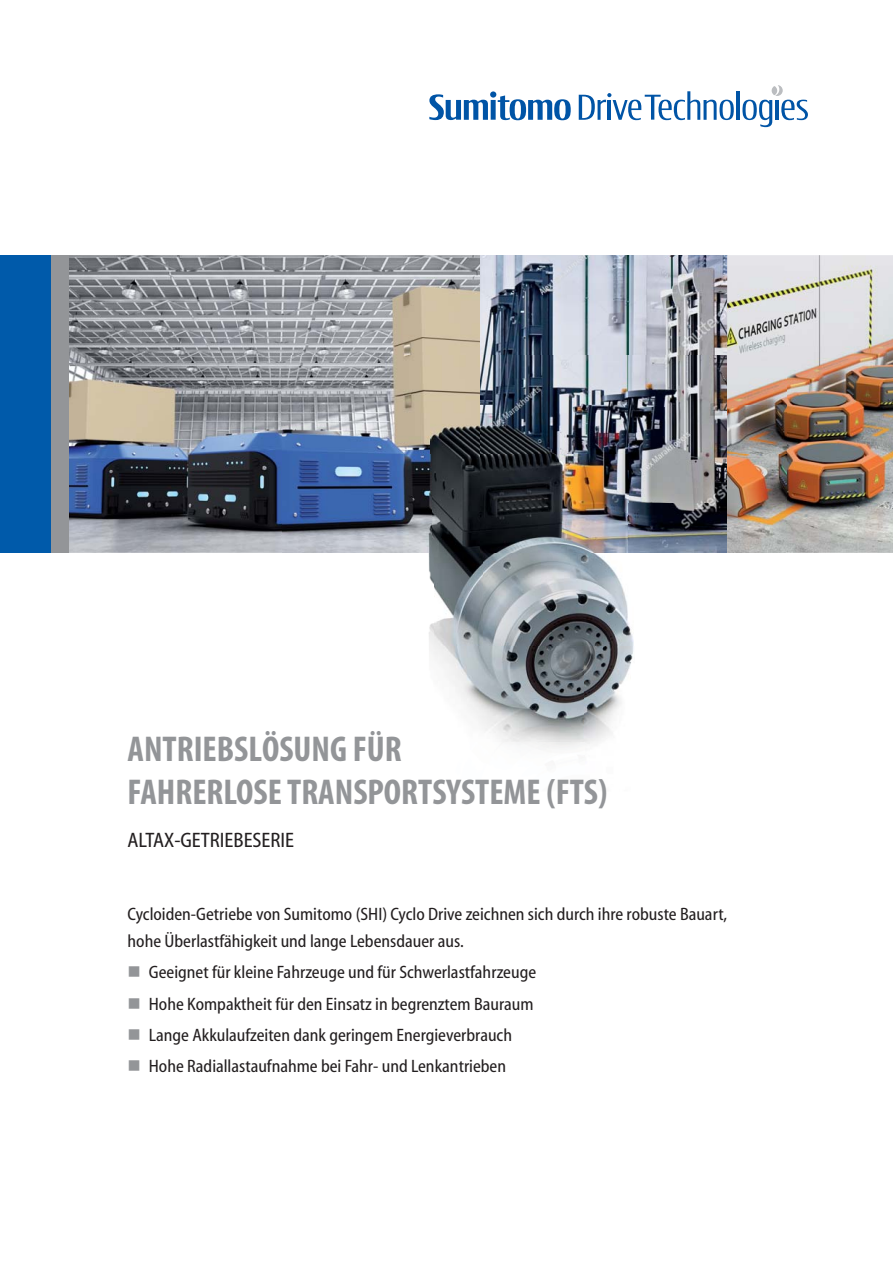
<style>
.page{position:relative;width:893px;height:1263px;background:#fff}
.page>*{position:absolute;margin:0;border:0;box-sizing:border-box;transform-origin:0 0}
.t1{font:700 condensed 36px/43.2px "Myriad";color:#939598}
.t2{font:condensed 21px "Myriad Web Pro";color:#231f20}
.t3{font:condensed 18px/31.2px "Myriad Web Pro";color:#231f20}
</style>
<div class="page">
<img style="left:68px;top:255px;width:412px;height:298px">
<img style="left:480px;top:255px;width:247px;height:101px">
<img style="left:727px;top:255px;width:166px;height:298px">
<img style="left:433px;top:553px;width:50px;height:93px">
<img style="left:428px;top:553px;width:5px;height:101px">
<img style="left:483px;top:553px;width:151px;height:93px">
<img style="left:433px;top:646px;width:151px;height:97px">
<img style="left:584px;top:646px;width:50px;height:99px">
<img style="left:282px;top:356px;width:504px;height:197px">
<div style="left:0;top:255px;width:51px;height:298px;background:#005aaa"></div>
<div style="left:51px;top:255px;width:17px;height:298px;background:#939598"></div>
<hr style="left:736px;top:91px;width:4px;height:29px;background:#0054a6">
<svg style="left:579px;top:91px;width:155px;height:29px"></svg>
<svg style="left:429px;top:91px;width:142px;height:29px"></svg>
<svg style="left:742px;top:85px;width:66px;height:42px"></svg>
<div style="left:772px;top:86px;width:5px;height:9px;background:#bbbdc0;border-radius:50%"></div>
<h1 class="t1" style="left:128px;top:732px;width:481px">ANTRIEBSLÖSUNG FÜR<br>FAHRERLOSE TRANSPORTSYSTEME (FTS)</h1>
<p class="t2" style="left:128px;top:832px;width:168px">ALTAX-GETRIEBESERIE</p>
<p class="t3" style="left:128px;top:902px;width:601px;line-height:27px">Cycloiden-Getriebe von Sumitomo (SHI) Cyclo Drive zeichnen sich durch ihre robuste Bauart, hohe Überlastfähigkeit und lange Lebensdauer aus.</p>
<p class="t3" style="left:149px;top:958px;width:389px">Geeignet für kleine Fahrzeuge und für Schwerlastfahrzeuge Hohe Kompaktheit für den Einsatz in begrenztem Bauraum Lange Akkulaufzeiten dank geringem Energieverbrauch Hohe Radiallastaufnahme bei Fahr- und Lenkantrieben</p>
</div>
